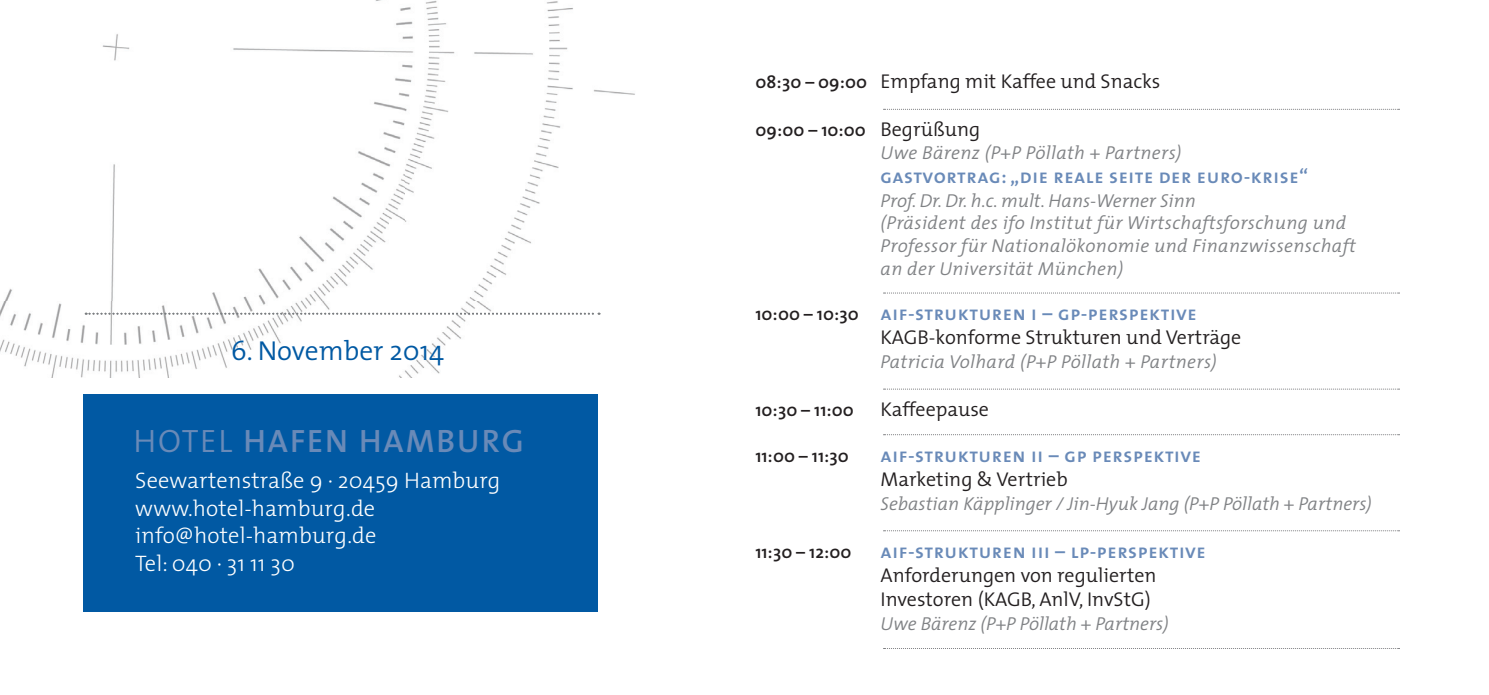
<style>
.page{position:relative;width:1489px;height:695px;background:#fff}
.page>*{position:absolute;margin:0;border:0;box-sizing:border-box;transform-origin:0 0}
.t1{font:600 32.5px "The Mix";letter-spacing:.06em;color:#698ab8}
.t2{font:300 27.5px "The Mix";color:#0159a3}
.t3{font:300 22.5px/27.5px "The Mix";letter-spacing:.005em;color:#fff}
.t4{font:300 20px/24px "The Mix";color:#231f20}
.t5{font:20px "The Mix Semi Bold Caps";letter-spacing:.03em;color:#698ab8}
.t6{font:italic 300 18.75px/22.5px "The Mix";letter-spacing:.02em;color:#808285}
.t7{font:italic 300 18.75px "The Mix";color:#808285}
.t8{font:600 18px "The Mix";color:#231f20}
.s1{font-weight:300}
.s2{font-weight:600;font-size:18px}
.s3{font-weight:300;font-size:20px}
.s4{font-family:"The Mix";font-weight:600;font-size:18px;color:#231f20}
</style>
<div class="page">
<img style="left:0;top:0;width:635px;height:377px">
<div style="left:83px;top:394px;width:514px;height:218px;background:#0159a3"></div>
<svg style="left:883px;top:109px;width:516px;height:1px"></svg>
<svg style="left:883px;top:292px;width:516px;height:1px"></svg>
<svg style="left:883px;top:388px;width:516px;height:1px"></svg>
<svg style="left:883px;top:434px;width:516px;height:1px"></svg>
<svg style="left:883px;top:530px;width:516px;height:1px"></svg>
<svg style="left:883px;top:648px;width:516px;height:1px"></svg>
<svg style="left:86px;top:313px;width:513px;height:1px"></svg>
<h2 class="t2" style="left:231px;top:328px;width:214px">6. November 2014</h2>
<h1 class="t1" style="left:133px;top:414px;width:392px"><span class="s1">HOTEL</span> HAFEN HAMBURG</h1>
<p class="t3" style="left:135px;top:466px;width:366px">Seewartenstraße 9 · 20459 Hamburg www.hotel-hamburg.de info@hotel-hamburg.de<br>Tel: 040 · 31 11 30</p>
<p class="t4" style="left:755px;top:69px;width:406px"><span class="s2">08:30 – 09:00</span> Empfang mit Kaffee und Snacks</p>
<p class="t8" style="left:755px;top:115px;width:226px">09:00 – 10:00 <span class="s3">Begrüßung</span></p>
<p class="t6" style="left:880px;top:141px;width:302px">Uwe Bärenz (P+P Pöllath + Partners)</p>
<p class="t5" style="left:880px;top:159px;width:429px">gastvortrag: „die reale seite der euro-krise“</p>
<p class="t6" style="left:880px;top:189px;width:476px">Prof. Dr. Dr. h.c. mult. Hans-Werner Sinn<br>(Präsident des ifo Institut für Wirtschaftsforschung und Professor für Nationalökonomie und Finanzwissenschaft an der Universität München)</p>
<p class="t5" style="left:755px;top:296px;width:442px"><span class="s4">10:00 – 10:30</span> aif-strukturen i – gp-perspektive</p>
<p class="t4" style="left:880px;top:325px;width:362px">KAGB-konforme Strukturen und Verträge</p>
<p class="t6" style="left:880px;top:350px;width:338px">Patricia Volhard (P+P Pöllath + Partners)</p>
<p class="t8" style="left:755px;top:395px;width:100px">10:30 – 11:00</p>
<p class="t4" style="left:880px;top:397px;width:110px">Kaffeepause</p>
<p class="t8" style="left:755px;top:440px;width:95px">11:00 – 11:30</p>
<p class="t5" style="left:880px;top:438px;width:322px">aif-strukturen ii – gp perspektive</p>
<p class="t4" style="left:880px;top:466px;width:189px">Marketing &amp; Vertrieb</p>
<p class="t7" style="left:880px;top:488px;width:492px">Sebastian Käpplinger / Jin-Hyuk Jang (P+P Pöllath + Partners)</p>
<p class="t8" style="left:755px;top:536px;width:98px">11:30 – 12:00</p>
<p class="t5" style="left:880px;top:534px;width:326px">aif-strukturen iii – lp-perspektive</p>
<p class="t4" style="left:880px;top:562px;width:277px">Anforderungen von regulierten<br>Investoren (KAGB, AnlV, InvStG)</p>
<p class="t7" style="left:880px;top:608px;width:289px">Uwe Bärenz (P+P Pöllath + Partners)</p>
</div>
